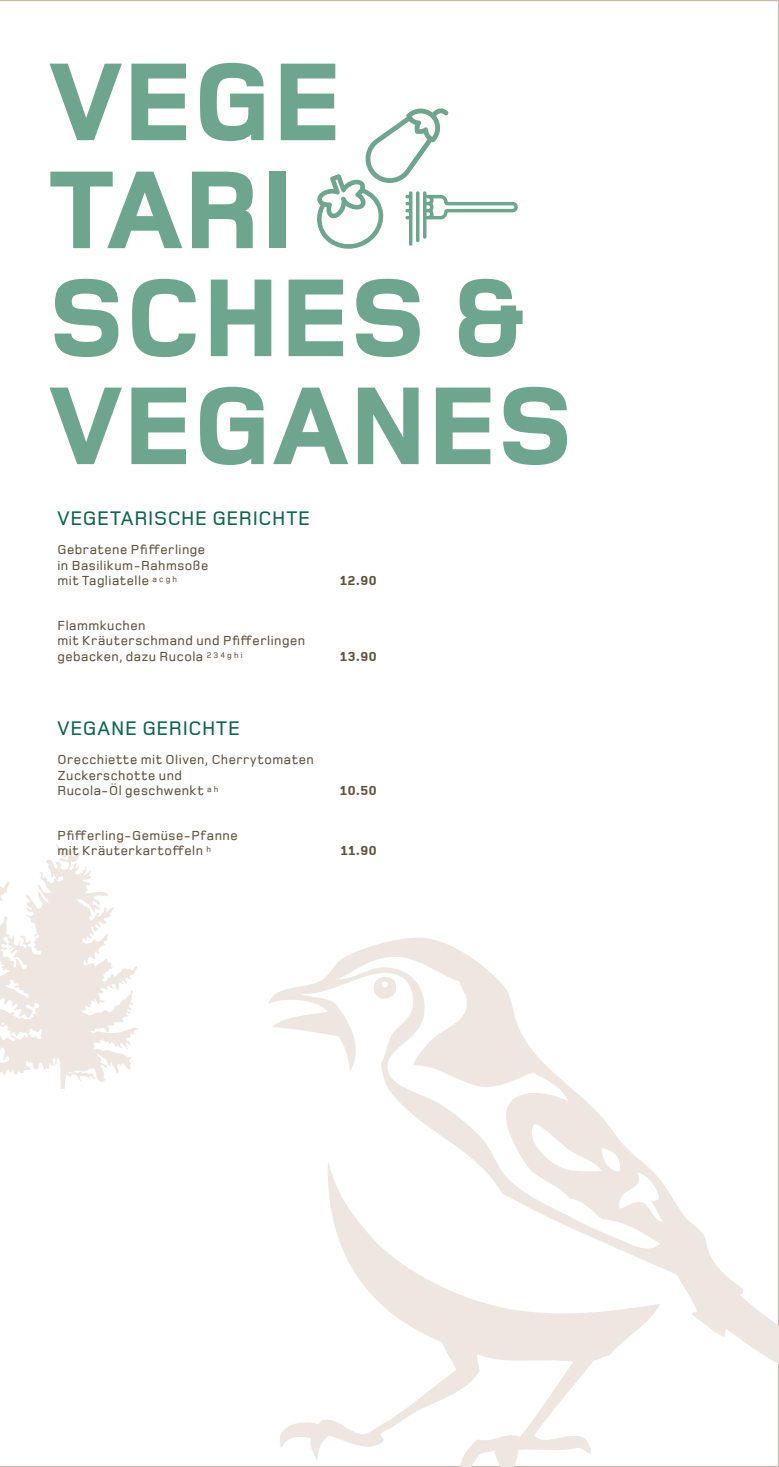
<style>
.page{position:relative;width:779px;height:1467px;background:#fff}
.page>*{position:absolute;margin:0;border:0;box-sizing:border-box;transform-origin:0 0}
.t1{font:800 114.75px/108px "Foundry Monoline OT3 W08";letter-spacing:.01em;color:#6ea58f}
.t2{font:500 20.25px "Foundry Monoline OT3 W08";letter-spacing:.03em;color:#0e654b}
.t3{font:500 13.5px/15.8px "Foundry Monoline OT3 W08";letter-spacing:.035em;color:#5f5442}
.t4{font:800 13.5px "Foundry Monoline OT3 W08";letter-spacing:.055em;color:#5f5442}
</style>
<div class="page">
<svg style="left:0;top:843px;width:139px;height:246px"></svg>
<svg style="left:268px;top:936px;width:510px;height:444px"></svg>
<svg style="left:373px;top:973px;width:26px;height:27px"></svg>
<svg style="left:273px;top:1163px;width:386px;height:304px"></svg>
<svg style="left:317px;top:108px;width:200px;height:141px"></svg>
<h1 class="t1" style="left:49px;top:43px;width:525px">VEGE<br>TARI<br>SCHES &amp;<br>VEGANES</h1>
<h2 class="t2" style="left:57px;top:505px;width:254px">VEGETARISCHE GERICHTE</h2>
<p class="t3" style="left:57px;top:541px;width:152px">Gebratene Pfifferlinge in Basilikum-Rahmsoße mit Tagliatelle <sup>a</sup> <sup>c</sup> <sup>g</sup> <sup>h</sup></p>
<p class="t3" style="left:57px;top:616px;width:249px">Flammkuchen<br>mit Kräuterschmand und Pfifferlingen gebacken, dazu Rucola <sup>2</sup> <sup>3</sup> <sup>4</sup> <sup>g</sup> <sup>h</sup> <sup>i</sup></p>
<h2 class="t2" style="left:57px;top:715px;width:184px">VEGANE GERICHTE</h2>
<p class="t3" style="left:57px;top:751px;width:258px">Orecchiette mit Oliven, Cherrytomaten<br>Zuckerschotte und<br>Rucola-Öl geschwenkt <sup>a</sup> <sup>h</sup></p>
<p class="t3" style="left:57px;top:826px;width:181px">Pfifferling-Gemüse-Pfanne mit Kräuterkartoffeln <sup>h</sup></p>
<p class="t4" style="left:340px;top:571px;width:38px">12.90</p>
<p class="t4" style="left:340px;top:647px;width:38px">13.90</p>
<p class="t4" style="left:340px;top:781px;width:38px">10.50</p>
<p class="t4" style="left:341px;top:841px;width:37px">11.90</p>
</div>
